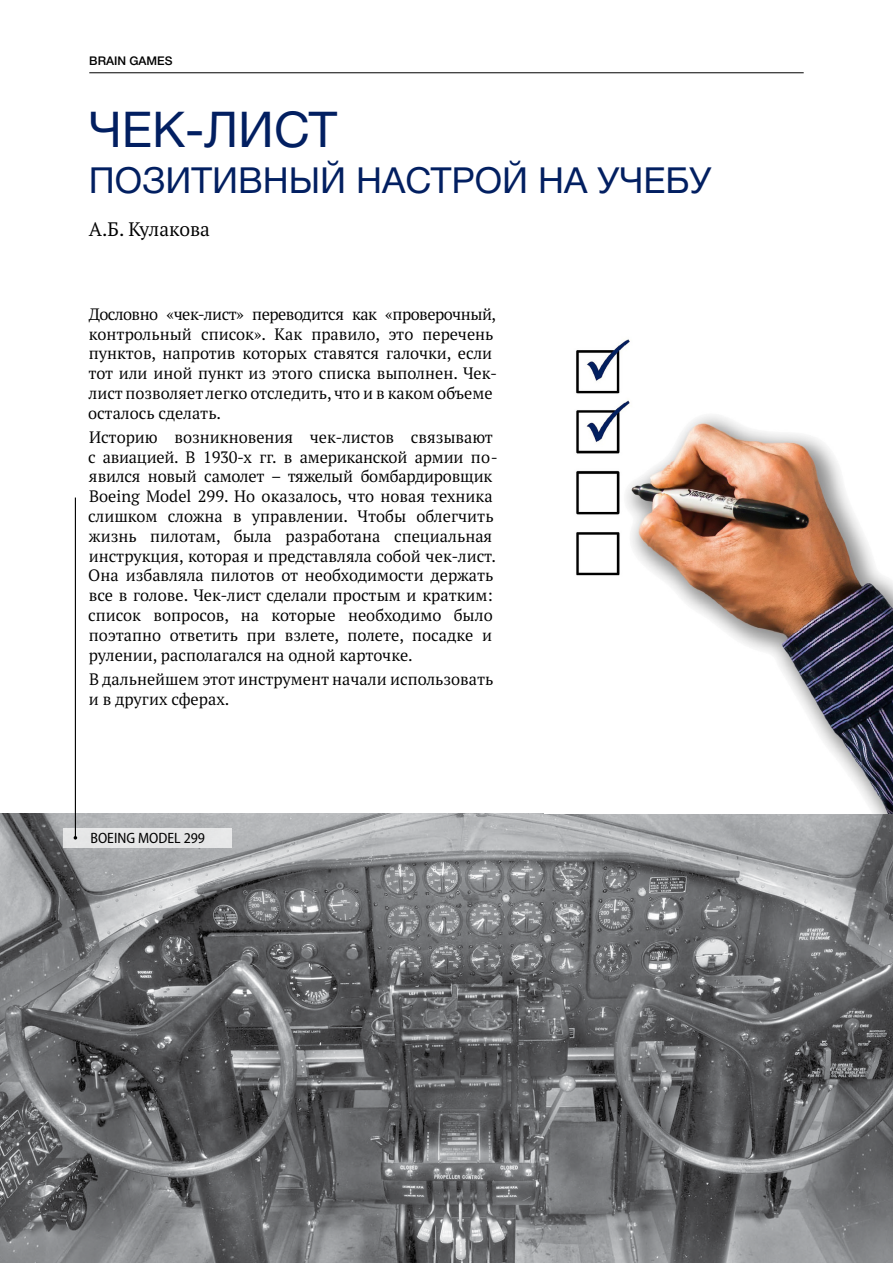
<style>
.page{position:relative;width:893px;height:1263px;background:#fff}
.page>*{position:absolute;margin:0;border:0;box-sizing:border-box;transform-origin:0 0}
.t1{font:49.5px "Helvetica Neue Cyr";color:#021f61}
.t2{font:36px "Helvetica Neue Cyr";color:#021f61}
.t3{font:19.5px "PT Serif Pro";color:#000}
.t4{font:16.5px/19.8px "PT Serif Pro";color:#000}
.t5{font:semi-condensed 15px "Myriad Pro";color:#000}
.t6{font:500 12px "Helvetica Neue Cyr";color:#000}
</style>
<div class="page">
<img style="left:0;top:813px;width:892px;height:450px">
<div style="left:64px;top:828px;width:168px;height:19px;background:#e6e6e7"></div>
<img style="left:576px;top:339px;width:317px;height:474px">
<hr style="left:75px;top:497px;width:1px;height:340px;background:#000">
<hr style="left:89px;top:72px;width:715px;height:1px;background:#000">
<p class="t6" style="left:89px;top:54px;width:85px">BRAIN GAMES</p>
<h1 class="t1" style="left:89px;top:102px;width:250px">ЧЕК-ЛИСТ</h1>
<h2 class="t2" style="left:89px;top:161px;width:624px">ПОЗИТИВНЫЙ НАСТРОЙ НА УЧЕБУ</h2>
<p class="t3" style="left:89px;top:216px;width:123px">А.Б. Кулакова</p>
<p class="t4" style="left:88px;top:304px;width:410px">Дословно «чек-лист» переводится как «проверочный, контрольный список». Как правило, это перечень пунктов, напротив которых ставятся галочки, если тот или иной пункт из этого списка выполнен. Чек&shy;лист позволяет легко отследить, что и в каком объеме осталось сделать.</p>
<p class="t4" style="left:88px;top:427px;width:409px">Историю возникновения чек-листов связывают с авиацией. В 1930-х гг. в американской армии по-‑ явился новый самолет – тяжелый бомбардировщик Boeing Model 299. Но оказалось, что новая техника слишком сложна в управлении. Чтобы облегчить жизнь пилотам, была разработана специальная инструкция, которая и представляла собой чек-лист.<br>Она избавляла пилотов от необходимости держать все в голове. Чек-лист сделали простым и кратким: список вопросов, на которые необходимо было поэтапно ответить при взлете, полете, посадке и рулении, располагался на одной карточке.</p>
<p class="t4" style="left:89px;top:669px;width:406px">В дальнейшем этот инструмент начали использовать и в других сферах.</p>
<p class="t5" style="left:90px;top:829px;width:116px">BOEING MODEL 299</p>
</div>
